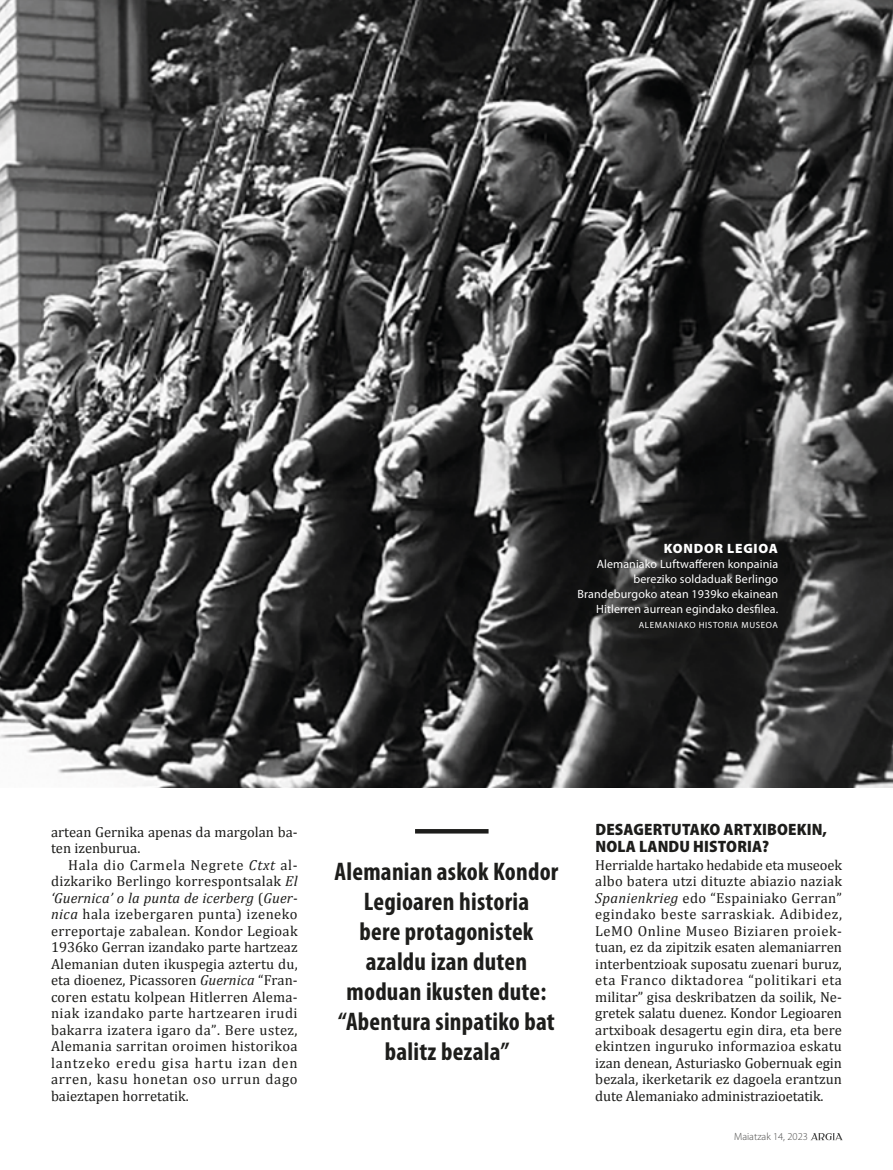
<style>
.page{position:relative;width:893px;height:1170px;background:#fff}
.page>*{position:absolute;margin:0;border:0;box-sizing:border-box;transform-origin:0 0}
.Entresaka_1{font:700 condensed 25.5px/30px "Myriad Pro";letter-spacing:.01em;color:#1d1d1b;text-align:center}
.Ladilloa{font:900 semi-condensed 16.5px/16.5px "Myriad Pro";letter-spacing:.01em;color:#1d1d1b}
.Testua_-_JUST{font:14.55px/16.5px "Cambria";color:#1d1d1b;text-align:justify}
.t1{font:900 13.5px "Myriad Pro";letter-spacing:.06em;color:#fff}
.t2{font:12px/15px "Myriad Pro";letter-spacing:.01em;color:#fff;text-align:right}
.t3{font:300 10.5px "Myriad Pro";color:#4b4b4a}
.t4{font:9px "Myriad Pro";letter-spacing:.07em;color:#fff}
.s1{font-style:italic}
</style>
<div class="page">
<svg style="left:811px;top:1133px;width:31px;height:7px"></svg>
<hr style="left:415px;top:829px;width:74px;height:4px;background:#1d1d1b">
<img style="left:0;top:0;width:893px;height:787px">
<div style="left:536px;top:499px;width:290px;height:177px;background:#1d1d1b;opacity:.4"></div>
<p class="t1" style="left:664px;top:539px;width:116px">KONDOR LEGIOA</p>
<p class="t2" style="left:578px;top:555px;width:202px">Alemaniako Luftwafferen konpainia bereziko soldaduak Berlingo Brandeburgoko atean 1939ko ekainean Hitlerren aurrean egindako desfilea.</p>
<p class="t4" style="left:639px;top:619px;width:141px">ALEMANIAKO HISTORIA MUSEOA</p>
<p class="Testua_-_JUST" style="left:51px;top:823px;width:248px">artean Gernika apenas da margolan ba&shy;ten izenburua.</p>
<p class="Testua_-_JUST" style="left:51px;top:856px;width:248px;text-indent:17px">Hala dio Carmela Negrete <span class="s1">Ctxt</span> al&shy;dizkariko Berlingo korrespontsalak <span class="s1">El ‘Guernica’ o la punta de icerberg</span> (<span class="s1">Guer&shy;nica</span> hala izebergaren punta) izeneko erreportaje zabalean. Kondor Legioak 1936ko Gerran izandako parte hartzeaz Alemanian duten ikuspegia aztertu du, eta dioenez, Picassoren <span class="s1">Guernica</span> “Fran&shy;coren estatu kolpean Hitlerren Alema&shy;niak izandako parte hartzearen irudi bakarra izatera igaro da”. Bere ustez, Alemania sarritan oroimen historikoa lantzeko eredu gisa hartu izan den arren, kasu honetan oso urrun dago baieztapen horretatik.</p>
<p class="Entresaka_1" style="left:334px;top:855px;width:225px">Alemanian askok Kondor<br>Legioaren historia</p>
<p class="Entresaka_1" style="left:346px;top:915px;width:201px">bere protagonistek azaldu izan duten moduan ikusten dute:</p>
<p class="Entresaka_1" style="left:338px;top:1005px;width:218px">“Abentura sinpatiko bat balitz bezala”</p>
<p class="Ladilloa" style="left:595px;top:820px;width:233px">DESAGERTUTAKO ARTXIBOEKIN,<br>NOLA LANDU HISTORIA?</p>
<p class="Testua_-_JUST" style="left:595px;top:856px;width:248px">Herrialde hartako hedabide eta museoek albo batera utzi dituzte abiazio naziak <span class="s1">Spanienkrieg</span> edo “Espainiako Gerran” egindako beste sarraskiak. Adibidez, LeMO Online Museo Biziaren proiek&shy;tuan, ez da zipitzik esaten alemaniarren interbentzioak suposatu zuenari buruz, eta Franco diktadorea “politikari eta militar” gisa deskribatzen da soilik, Ne&shy;gretek salatu duenez. Kondor Legioaren artxiboak desagertu egin dira, eta bere ekintzen inguruko informazioa eskatu izan denean, Asturiasko Gobernuak egin bezala, ikerketarik ez dagoela erantzun dute Alemaniako administrazioetatik.</p>
<p class="t3" style="left:734px;top:1130px;width:75px">Maiatzak 14, 2023</p>
</div>
